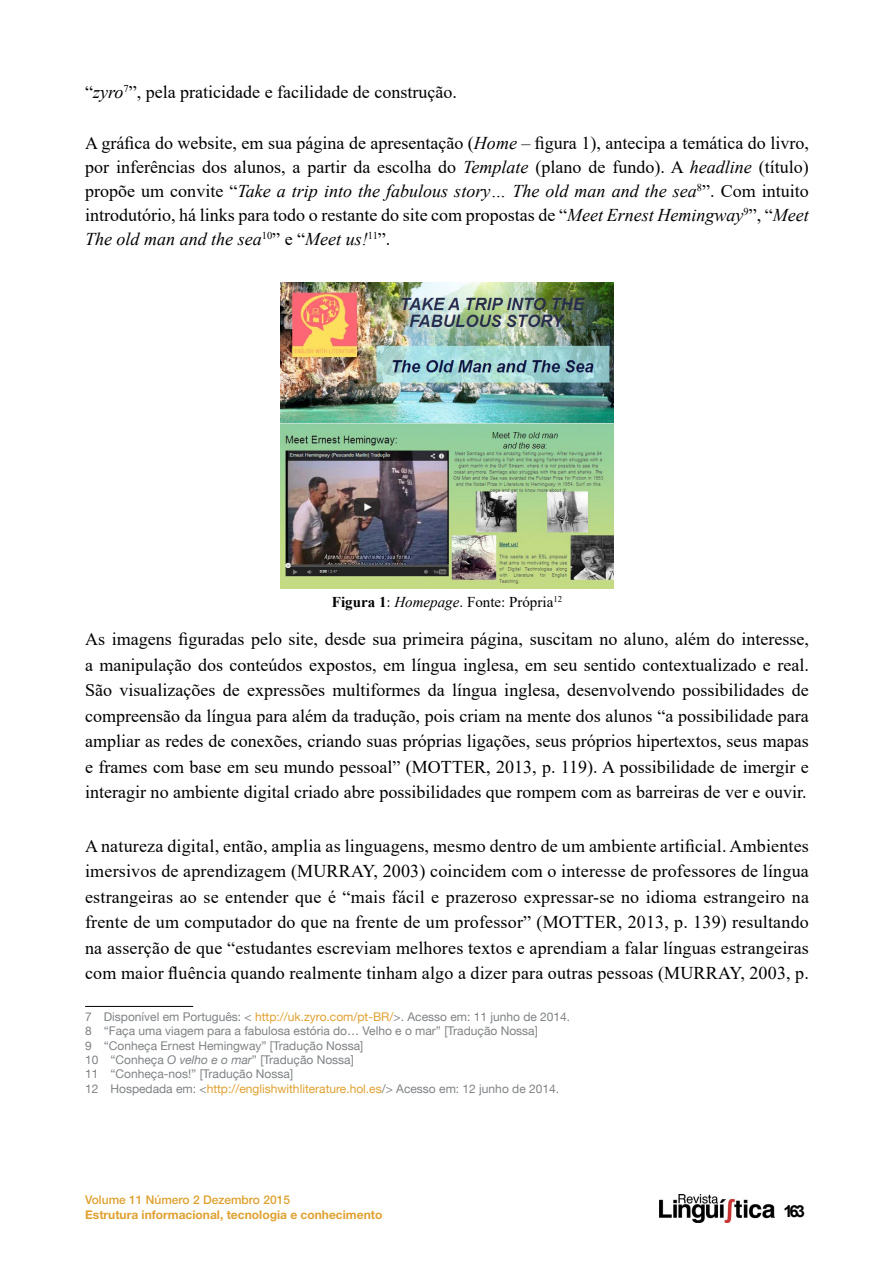
<style>
.page{position:relative;width:894px;height:1263px;background:#fff}
.page>*{position:absolute;margin:0;border:0;box-sizing:border-box;transform-origin:0 0}
.texto{font:18px/25.5px "Times New Roman";color:#000;text-align:justify}
.t1{font:700 16.5px "Arial";color:#000}
.legenda{font:15px "Times New Roman";color:#000}
.nota_rodape{font:12px "Helvetica Neue LT";color:#7f8285}
.t2{font:700 12px "Helvetica Neue LT Std";color:#e0a130}
.t3{font:500 12px "Helvetica Neue LT Std";color:#e0a130}
.s1{font-style:italic}
.s2{font-weight:700}
.s3{color:#e0a130}
</style>
<div class="page">
<img style="left:659px;top:1194px;width:115px;height:28px">
<img style="left:281px;top:282px;width:331px;height:307px">
<hr style="left:85px;top:1006px;width:108px;height:1px;background:#000">
<p class="texto" style="left:85px;top:78px;width:373px">“<span class="s1">zyro</span><sup>7</sup>”, pela praticidade e facilidade de construção.</p>
<p class="texto" style="left:85px;top:131px;width:725px;line-height:24px">A gráfica do website, em sua página de apresentação (<span class="s1">Home</span> – figura 1), antecipa a temática do livro, por inferências dos alunos, a partir da escolha do <span class="s1">Template</span> (plano de fundo). A <span class="s1">headline</span> (título) propõe um convite “<span class="s1">Take a trip into the fabulous story… The old man and the sea</span><sup>8</sup>”. Com intuito introdutório, há links para todo o restante do site com propostas de “<span class="s1">Meet Ernest Hemingway</span><sup>9</sup>”, “<span class="s1">Meet The old man and the sea</span><sup>10</sup>” e “<span class="s1">Meet us!</span><sup>11</sup>”.</p>
<p class="legenda" style="left:332px;top:591px;width:231px"><span class="s2">Figura 1</span>: <span class="s1">Homepage</span>. Fonte: Própria<sup>12</sup></p>
<p class="texto" style="left:85px;top:626px;width:725px">As imagens figuradas pelo site, desde sua primeira página, suscitam no aluno, além do interesse, a manipulação dos conteúdos expostos, em língua inglesa, em seu sentido contextualizado e real.<br>São visualizações de expressões multiformes da língua inglesa, desenvolvendo possibilidades de compreensão da língua para além da tradução, pois criam na mente dos alunos “a possibilidade para ampliar as redes de conexões, criando suas próprias ligações, seus próprios hipertextos, seus mapas e frames com base em seu mundo pessoal” (MOTTER, 2013, p. 119). A possibilidade de imergir e interagir no ambiente digital criado abre possibilidades que rompem com as barreiras de ver e ouvir.</p>
<p class="texto" style="left:85px;top:832px;width:725px">A natureza digital, então, amplia as linguagens, mesmo dentro de um ambiente artificial. Ambientes imersivos de aprendizagem (MURRAY, 2003) coincidem com o interesse de professores de língua estrangeiras ao se entender que é “mais fácil e prazeroso expressar-se no idioma estrangeiro na frente de um computador do que na frente de um professor” (MOTTER, 2013, p. 139) resultando na asserção de que “estudantes escreviam melhores textos e aprendiam a falar línguas estrangeiras com maior fluência quando realmente tinham algo a dizer para outras pessoas (MURRAY, 2003, p.</p>
<p class="nota_rodape" style="left:85px;top:1009px;width:486px">7 Disponível em Português: &lt; <span class="s3">http://uk.zyro.com/pt-BR/</span>&gt;. Acesso em: 11 junho de 2014.</p>
<p class="nota_rodape" style="left:85px;top:1023px;width:454px">8 “Faça uma viagem para a fabulosa estória do… Velho e o mar” [Tradução Nossa]</p>
<p class="nota_rodape" style="left:85px;top:1038px;width:280px">9 “Conheça Ernest Hemingway” [Tradução Nossa]</p>
<p class="nota_rodape" style="left:85px;top:1052px;width:270px">10 “Conheça <span class="s1">O velho e o mar</span>” [Tradução Nossa]</p>
<p class="nota_rodape" style="left:85px;top:1067px;width:209px">11 “Conheça-nos!” [Tradução Nossa]</p>
<p class="nota_rodape" style="left:85px;top:1081px;width:475px">12 Hospedada em: &lt;<span class="s3">http://englishwithliterature.hol.es</span>/&gt; Acesso em: 12 junho de 2014.</p>
<p class="t3" style="left:85px;top:1192px;width:206px">Volume 11 Número 2 Dezembro 2015</p>
<p class="t2" style="left:85px;top:1207px;width:299px">Estrutura informacional, tecnologia e conhecimento</p>
<p class="t1" style="left:783px;top:1199px;width:23px">163</p>
</div>
